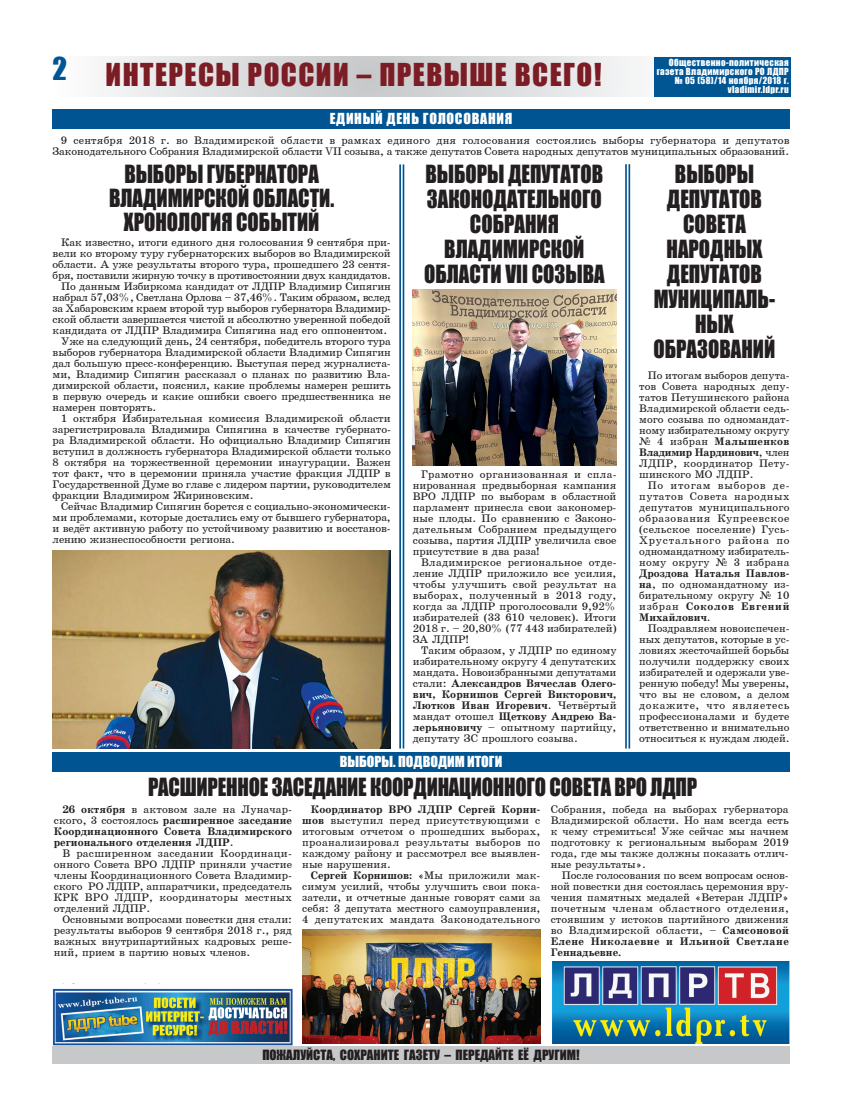
<style>
.page{position:relative;width:842px;height:1120px;background:#fff}
.page>*{position:absolute;margin:0;border:0;box-sizing:border-box;transform-origin:0 0}
.t1{font:29px "Impact";letter-spacing:.05em;color:#7c1c25}
.t2{font:29px "Impact";color:#005593}
.t3{font:23px/25px "Impact";color:#231f20;text-align:center;scale:.9 1}
.t4{font:14px "Impact";letter-spacing:.05em;color:#fff}
.t5{font:14px "Impact";color:#fff}
.t6{font:13px "Impact";color:#231f20}
.t7{font:11px/11px "School";letter-spacing:-.01em;color:#231f20;text-align:justify}
.t8{font:11px/11px "School Book Bold Cyrillic";letter-spacing:.01em;color:#231f20;text-align:justify}
.t9{font:11px/11px "School Book Bold Cyrillic";letter-spacing:.04em;color:#231f20}
.t10{font:11px/11px "School Book Bold Cyrillic";letter-spacing:-.015em;color:#231f20}
.t11{font:11px/11px "School";letter-spacing:.02em;color:#231f20}
.t12{font:11px/11px "School Book Bold Cyrillic";letter-spacing:.065em;color:#231f20}
.t13{font:11px "School";letter-spacing:.01em;color:#231f20}
.t14{font:9px/9px "Impact";letter-spacing:.04em;color:#fff;text-align:right}
.s1{font-family:"School"}
.s2{font-family:"School Book Bold Cyrillic"}
</style>
<div class="page">
<img style="left:52px;top:988px;width:241px;height:58px">
<hr style="left:403px;top:164px;width:1px;height:584px;background:#005492">
<hr style="left:399px;top:164px;width:2px;height:584px;background:#005492">
<hr style="left:628px;top:164px;width:2px;height:584px;background:#005492">
<hr style="left:625px;top:164px;width:2px;height:584px;background:#005492">
<svg style="left:104px;top:57px;width:532px;height:39px;background:#dcdddf"></svg>
<div style="left:654px;top:57px;width:136px;height:39px;background:#005593"></div>
<div style="left:52px;top:1046px;width:737px;height:17px;background:#c7c8ca"></div>
<img style="left:53px;top:550px;width:337px;height:198px">
<img style="left:303px;top:929px;width:238px;height:114px">
<img style="left:552px;top:961px;width:237px;height:82px">
<div style="left:52px;top:752px;width:737px;height:20px;background:#005492"></div>
<div style="left:53px;top:109px;width:551px;height:20px;background:#005492"></div>
<div style="left:340px;top:109px;width:449px;height:20px;background:#005492"></div>
<img style="left:413px;top:289px;width:203px;height:176px">
<h1 class="t2" style="left:52px;top:46px;width:16px">2</h1>
<h1 class="t1" style="left:106px;top:52px;width:498px">ИНТЕРЕСЫ РОССИИ – ПРЕВЫШЕ ВСЕГО!</h1>
<p class="t14" style="left:657px;top:58px;width:134px">Общественно-политическая газета Владимирского РО ЛДПР № 05 (58)/14 ноября/2018 г. vladimir.ldpr.ru</p>
<p class="t4" style="left:330px;top:107px;width:184px">ЕДИНЫЙ ДЕНЬ ГОЛОСОВАНИЯ</p>
<p class="t7" style="left:52px;top:135px;width:739px;text-align:right">9 сентября 2018 г. во Владимирской области в рамках единого дня голосования состоялись выборы губернатора и депутатов<br>Законодательного Собрания Владимирской области VII созыва, а также депутатов Совета народных депутатов муниципальных образований.</p>
<h2 class="t3" style="left:109px;top:162px;width:252px;line-height:24px">ВЫБОРЫ ГУБЕРНАТОРА<br>ВЛАДИМИРСКОЙ ОБЛАСТИ.<br>ХРОНОЛОГИЯ СОБЫТИЙ</h2>
<h2 class="t3" style="left:424px;top:160px;width:202px">ВЫБОРЫ ДЕПУТАТОВ<br>ЗАКОНОДАТЕЛЬНОГО<br>СОБРАНИЯ<br>ВЛАДИМИРСКОЙ<br>ОБЛАСТИ VII СОЗЫВА</h2>
<h2 class="t3" style="left:653px;top:160px;width:137px">ВЫБОРЫ<br>ДЕПУТАТОВ<br>СОВЕТА<br>НАРОДНЫХ<br>ДЕПУТАТОВ<br>МУНИЦИПАЛЬ-<br>НЫХ<br>ОБРАЗОВАНИЙ</h2>
<p class="t7" style="left:61px;top:237px;width:331px">Как известно, итоги единого дня голосования 9 сентября при-</p>
<p class="t7" style="left:53px;top:248px;width:340px">вели ко второму туру губернаторских выборов во Владимирской</p>
<p class="t7" style="left:53px;top:259px;width:340px">области. А уже результаты второго тура, прошедшего 23 сентя-</p>
<p class="t7" style="left:53px;top:270px;width:340px">бря, поставили жирную точку в противостоянии двух кандидатов.</p>
<p class="t7" style="left:61px;top:281px;width:331px">По данным Избиркома кандидат от ЛДПР Владимир Сипягин</p>
<p class="t7" style="left:53px;top:292px;width:340px">набрал 57,03%, Светлана Орлова – 37,46%. Таким образом, вслед</p>
<p class="t7" style="left:53px;top:303px;width:340px">за Хабаровским краем второй тур выборов губернатора Владимир-</p>
<p class="t7" style="left:53px;top:314px;width:340px">ской области завершается чистой и абсолютно уверенной победой</p>
<p class="t7" style="left:53px;top:325px;width:336px">кандидата от ЛДПР Владимира Сипягина над его оппонентом.</p>
<p class="t7" style="left:61px;top:336px;width:331px">Уже на следующий день, 24 сентября, победитель второго тура</p>
<p class="t7" style="left:53px;top:347px;width:340px">выборов губернатора Владимирской области Владимир Сипягин</p>
<p class="t7" style="left:53px;top:358px;width:340px">дал большую пресс-конференцию. Выступая перед журналиста-</p>
<p class="t7" style="left:53px;top:369px;width:340px">ми, Владимир Сипягин рассказал о планах по развитию Вла-</p>
<p class="t7" style="left:53px;top:380px;width:340px">димирской области, пояснил, какие проблемы намерен решить</p>
<p class="t7" style="left:53px;top:391px;width:340px">в первую очередь и какие ошибки своего предшественника не</p>
<p class="t7" style="left:53px;top:402px;width:105px">намерен повторять.</p>
<p class="t7" style="left:61px;top:413px;width:331px">1 октября Избирательная комиссия Владимирской области</p>
<p class="t7" style="left:53px;top:424px;width:340px">зарегистрировала Владимира Сипягина в качестве губернато-</p>
<p class="t7" style="left:53px;top:435px;width:340px">ра Владимирской области. Но официально Владимир Сипягин</p>
<p class="t7" style="left:53px;top:446px;width:340px">вступил в должность губернатора Владимирской области только</p>
<p class="t7" style="left:53px;top:457px;width:340px">8 октября на торжественной церемонии инаугурации. Важен</p>
<p class="t7" style="left:53px;top:468px;width:340px">тот факт, что в церемонии приняла участие фракция ЛДПР в</p>
<p class="t7" style="left:53px;top:479px;width:340px">Государственной Думе во главе с лидером партии, руководителем</p>
<p class="t7" style="left:53px;top:490px;width:202px">фракции Владимиром Жириновским.</p>
<p class="t7" style="left:61px;top:501px;width:331px">Сейчас Владимир Сипягин борется с социально-экономически-</p>
<p class="t7" style="left:53px;top:512px;width:340px">ми проблемами, которые достались ему от бывшего губернатора,</p>
<p class="t7" style="left:53px;top:523px;width:340px">и вед¸т активную работу по устойчивому развитию и восстанов-</p>
<p class="t7" style="left:53px;top:534px;width:184px">лению жизнеспособности региона.</p>
<p class="t7" style="left:639px;top:370px;width:152px;text-indent:9px">По итогам выборов депута&shy;тов Совета народных депу&shy;татов Петушинского района Владимирской области седь&shy;мого созыва по одномандат&shy;ному избирательному округу</p>
<p class="t10" style="left:639px;top:436px;width:152px"><span class="s1">¹ 4 избран</span> Малышенков<br>Владимир Нардинович<span class="s1">, член</span></p>
<p class="t11" style="left:639px;top:458px;width:152px">ЛДПР, координатор Пету&shy;шинского МО ЛДПР.</p>
<p class="t7" style="left:639px;top:480px;width:152px;text-indent:9px">По итогам выборов де&shy;путатов Совета народных депутатов муниципального образования Купреевское (сельское поселение) Гусь-Хрустального района по одномандатному избиратель&shy;ному округу ¹ 3 избрана</p>
<p class="t8" style="left:639px;top:568px;width:152px">Дроздова Наталья Павлов-</p>
<p class="t7" style="left:639px;top:579px;width:152px"><span class="s2">на</span>, по одномандатному из&shy;бирательному округу ¹ 10</p>
<p class="t12" style="left:639px;top:601px;width:152px"><span class="s1">избран</span> Соколов Евгений<br>Михайлович<span class="s1">.</span></p>
<p class="t7" style="left:639px;top:623px;width:152px;text-indent:9px">Поздравляем новоиспечен&shy;ных депутатов, которые в ус&shy;ловиях жесточайшей борьбы получили поддержку своих избирателей и одержали уве&shy;ренную победу! Мы уверены, что вы не словом, а делом докажите, что являетесь профессионалами и будете ответственно и внимательно относиться к нуждам людей.</p>
<p class="t7" style="left:413px;top:468px;width:205px;text-indent:9px">Грамотно организованная и спла&shy;нированная предвыборная кампания ВРО ЛДПР по выборам в областной парламент принесла свои закономер&shy;ные плоды. По сравнению с Законо&shy;дательным Собранием предыдущего созыва, партия ЛДПР увеличила свое присутствие в два раза!</p>
<p class="t7" style="left:413px;top:556px;width:205px;text-indent:9px">Владимирское региональное отде&shy;ление ЛДПР приложило все усилия, чтобы улучшить свой результат на выборах, полученный в 2013 году, когда за ЛДПР проголосовали 9,92% избирателей (33 610 человек). Итоги 2018 г. – 20,80% (77 443 избирателей)<br>ЗА ЛДПР!</p>
<p class="t7" style="left:413px;top:644px;width:205px;text-indent:9px">Таким образом, у ЛДПР по единому избирательному округу 4 депутатских мандата. Новоизбранными депутатами</p>
<p class="t8" style="left:413px;top:678px;width:205px"><span class="s1">стали:</span> Александров Вячеслав Олего&shy;вич, Корнишов Сергей Викторович, Лютков Иван Игоревич<span class="s1">. Четв¸ртый мандат отошел</span> Щеткову Андрею Ва-</p>
<p class="t7" style="left:413px;top:721px;width:205px"><span class="s2">лерьяновичу</span> – опытному партийцу, депутату ЗС прошлого созыва.</p>
<p class="t5" style="left:340px;top:751px;width:164px">ВЫБОРЫ. ПОДВОДИМ ИТОГИ</p>
<h2 class="t3" style="left:148px;top:774px;width:612px">РАСШИРЕННОЕ ЗАСЕДАНИЕ КООРДИНАЦИОННОГО СОВЕТА ВРО ЛДПР</h2>
<p class="t13" style="left:62px;top:803px;width:231px"><span class="s2">26 октября</span> в актовом зале на Луначар-</p>
<p class="t8" style="left:54px;top:815px;width:240px"><span class="s1">ского, 3 состоялось</span> расширенное заседание Координационного Совета Владимирского регионального отделения ЛДПР<span class="s1">.</span></p>
<p class="t7" style="left:54px;top:848px;width:240px;text-indent:9px">В расширенном заседании Координаци&shy;онного Совета ВРО ЛДПР приняли участие члены Координационного Совета Владимир&shy;ского РО ЛДПР, аппаратчики, председатель КРК ВРО ЛДПР, координаторы местных отделений ЛДПР.</p>
<p class="t7" style="left:54px;top:914px;width:240px;text-indent:9px">Основными вопросами повестки дня стали: результаты выборов 9 сентября 2018 г., ряд важных внутрипартийных кадровых реше&shy;ний, прием в партию новых членов.</p>
<p class="t8" style="left:311px;top:804px;width:231px">Координатор ВРО ЛДПР Сергей Корни-</p>
<p class="t7" style="left:302px;top:815px;width:240px"><span class="s2">шов</span> выступил перед присутствующими с итоговым отчетом о прошедших выборах, проанализировал результаты выборов по каждому району и рассмотрел все выявлен&shy;ные нарушения.</p>
<p class="t7" style="left:302px;top:870px;width:240px;text-indent:9px"><span class="s2">Сергей Корнишов:</span> «Мы приложили мак&shy;симум усилий, чтобы улучшить свои пока&shy;затели, и отчетные данные говорят сами за себя: 3 депутата местного самоуправления, 4 депутатских мандата Законодательного</p>
<p class="t7" style="left:551px;top:804px;width:240px">Собрания, победа на выборах губернатора Владимирской области. Но нам всегда есть к чему стремиться! Уже сейчас мы начнем подготовку к региональным выборам 2019 года, где мы также должны показать отлич&shy;ные результаты».</p>
<p class="t7" style="left:551px;top:870px;width:240px;text-indent:11px">После голосования по всем вопросам основ&shy;ной повестки дня состоялась церемония вру&shy;чения памятных медалей «Ветеран ЛДПР» почетным членам областного отделения, стоявшим у истоков партийного движения во Владимирской области, – <span class="s2">Самсоновой</span></p>
<p class="t9" style="left:551px;top:936px;width:240px">Елене Николаевне и Ильиной Светлане<br>Геннадьевне.</p>
<p class="t6" style="left:262px;top:1045px;width:319px">ПОЖАЛУЙСТА, СОХРАНИТЕ ГАЗЕТУ – ПЕРЕДАЙТЕ ЕЁ ДРУГИМ!</p>
</div>
